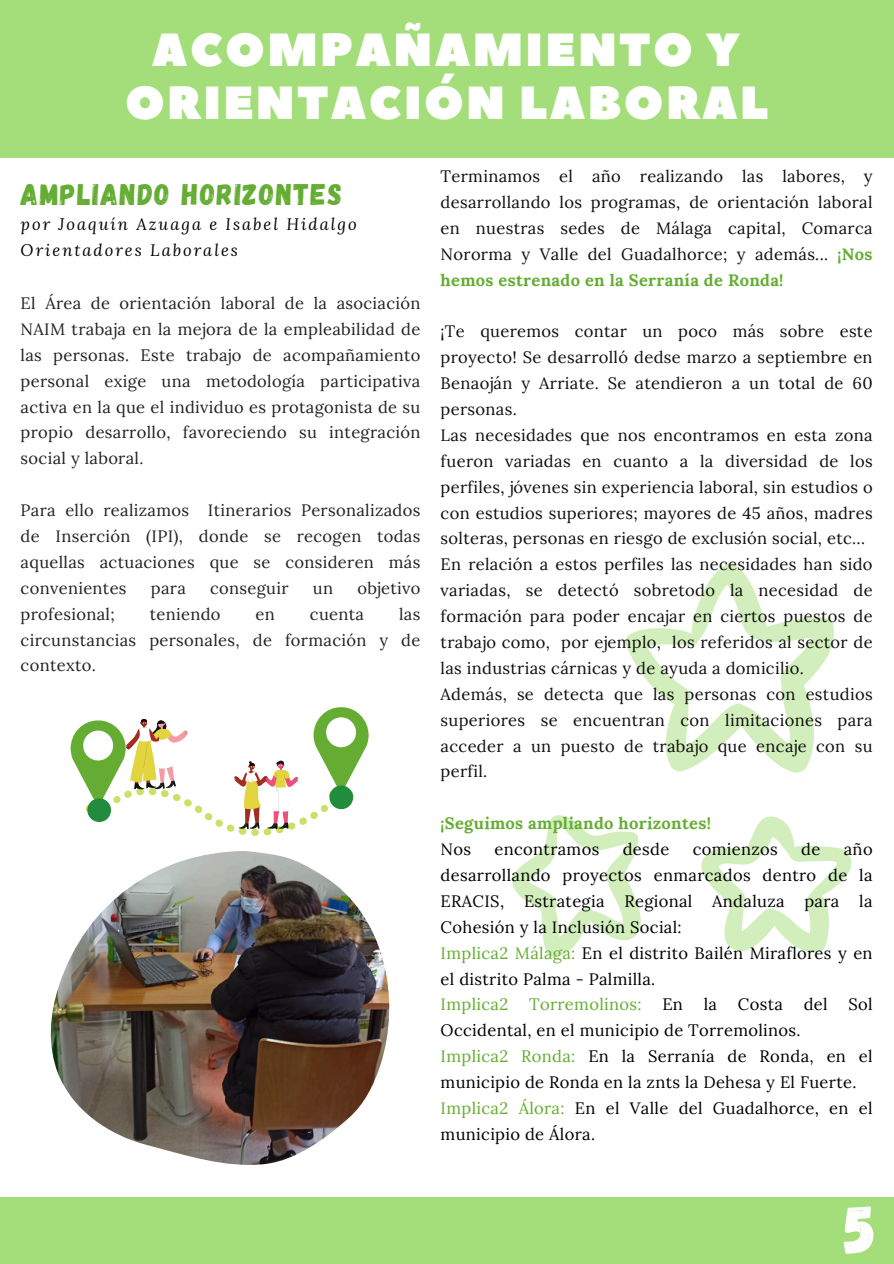
<style>
.page{position:relative;width:894px;height:1264px;background:#fff}
.page>*{position:absolute;margin:0;border:0;box-sizing:border-box;transform-origin:0 0}
.t1{font:67.5px "Gagalin";color:#fff}
.t2{font:46.35px/52.8px "Peace Sans";letter-spacing:.05em;color:#fff;text-align:center}
.t3{font:29.7px "Gagalin";letter-spacing:.05em;color:#64ad32}
.t4{font:16.5px/25.8px "Lora";letter-spacing:.02em;color:#100f0d;text-align:justify}
.t5{font:16.5px/25.8px "Lora";letter-spacing:.02em;color:#222;text-align:justify}
.t6{font:16.5px/25.8px "Lora";letter-spacing:.02em;color:#000}
.t7{font:italic 16.5px "Lora";letter-spacing:.12em;color:#000}
.t8{font:700 16.5px "Lora";letter-spacing:.02em;color:#64ad32}
.t9{font:16.5px "Lora";letter-spacing:.02em;color:#64ad32}
.s1{font-weight:700;color:#64ad32}
.s2{color:#64ad32}
</style>
<div class="page">
<div style="left:0;top:0;width:893px;height:158px;background:#a3de7a"></div>
<div style="left:0;top:1197px;width:893px;height:66px;background:#a3de7a"></div>
<svg style="left:625px;top:563px;width:209px;height:210px"></svg>
<svg style="left:512px;top:815px;width:129px;height:142px"></svg>
<svg style="left:701px;top:816px;width:150px;height:137px"></svg>
<img style="left:50px;top:876px;width:339px;height:289px">
<svg style="left:71px;top:707px;width:297px;height:169px"></svg>
<p class="t2" style="left:125px;top:25px;width:644px">ACOMPAÑAMIENTO Y<br>ORIENTACIÓN LABORAL</p>
<p class="t3" style="left:21px;top:175px;width:323px">AMPLIANDO HORIZONTES</p>
<h1 class="t7" style="left:21px;top:213px;width:337px">por Joaquín Azuaga e Isabel Hidalgo</h1>
<h2 class="t7" style="left:21px;top:239px;width:219px">Orientadores Laborales</h2>
<p class="t5" style="left:21px;top:290px;width:401px">El Área de orientación laboral de la asociación NAIM trabaja en la mejora de la empleabilidad de las personas. Este trabajo de acompañamiento personal exige una metodología participativa activa en la que el individuo es protagonista de su propio desarrollo, favoreciendo su integración social y laboral.</p>
<p class="t5" style="left:21px;top:497px;width:401px">Para ello realizamos Itinerarios Personalizados de Inserción (IPI), donde se recogen todas aquellas actuaciones que se consideren más convenientes</p>
<p class="t5" style="left:151px;top:575px;width:36px">para</p>
<p class="t5" style="left:210px;top:575px;width:80px">conseguir</p>
<p class="t5" style="left:313px;top:575px;width:22px">un</p>
<p class="t5" style="left:357px;top:575px;width:65px">objetivo</p>
<p class="t5" style="left:21px;top:600px;width:96px">profesional;</p>
<p class="t5" style="left:150px;top:600px;width:72px">teniendo</p>
<p class="t5" style="left:255px;top:600px;width:21px">en</p>
<p class="t5" style="left:310px;top:600px;width:56px">cuenta</p>
<p class="t5" style="left:21px;top:600px;width:401px;text-indent:378px">las circunstancias personales, de formación y de contexto.</p>
<p class="t4" style="left:440px;top:163px;width:433px">Terminamos el año realizando las labores, y desarrollando los programas, de orientación laboral en nuestras sedes de Málaga capital, Comarca Nororma y Valle del Guadalhorce; y además... <span class="s1">¡Nos hemos estrenado en la Serranía de Ronda!</span></p>
<p class="t4" style="left:440px;top:318px;width:433px">¡Te queremos contar un poco más sobre este proyecto! Se desarrolló dedse marzo a septiembre en Benaoján y Arriate. Se atendieron a un total de 60 personas.</p>
<p class="t4" style="left:440px;top:422px;width:433px">Las necesidades que nos encontramos en esta zona fueron variadas en cuanto a la diversidad de los perfiles, jóvenes sin experiencia laboral, sin estudios o con estudios superiores; mayores de 45 años, madres solteras, personas en riesgo de exclusión social, etc…</p>
<p class="t4" style="left:440px;top:551px;width:433px">En relación a estos perfiles las necesidades han sido variadas, se detectó sobretodo la necesidad de formación para poder encajar en ciertos puestos de trabajo como, por ejemplo, los referidos al sector de las industrias cárnicas y de ayuda a domicilio.</p>
<p class="t4" style="left:440px;top:680px;width:433px">Además, se detecta que las personas con estudios superiores se encuentran con limitaciones para acceder a un puesto de trabajo que encaje con su perfil.</p>
<p class="t8" style="left:440px;top:812px;width:272px">¡Seguimos ampliando horizontes!</p>
<p class="t6" style="left:440px;top:836px;width:32px">Nos</p>
<p class="t6" style="left:494px;top:836px;width:106px">encontramos</p>
<p class="t6" style="left:622px;top:836px;width:48px">desde</p>
<p class="t6" style="left:692px;top:836px;width:87px">comienzos</p>
<p class="t6" style="left:801px;top:836px;width:21px">de</p>
<p class="t6" style="left:440px;top:836px;width:433px;text-align:justify;text-indent:403px">año desarrollando proyectos enmarcados dentro de la ERACIS, Estrategia Regional Andaluza para la Cohesión y la Inclusión Social:</p>
<p class="t6" style="left:440px;top:939px;width:433px"><span class="s2">Implica2 Málaga:</span> En el distrito Bailén Miraflores y en el distrito Palma - Palmilla.</p>
<p class="t9" style="left:440px;top:993px;width:69px">Implica2</p>
<p class="t9" style="left:529px;top:993px;width:114px">Torremolinos:</p>
<p class="t6" style="left:662px;top:991px;width:22px">En</p>
<p class="t6" style="left:703px;top:991px;width:15px">la</p>
<p class="t6" style="left:737px;top:991px;width:47px">Costa</p>
<p class="t6" style="left:803px;top:991px;width:25px">del</p>
<p class="t6" style="left:848px;top:991px;width:26px">Sol</p>
<p class="t6" style="left:440px;top:1017px;width:361px">Occidental, en el municipio de Torremolinos.</p>
<p class="t6" style="left:440px;top:1043px;width:433px"><span class="s2">Implica2 Ronda:</span> En la Serranía de Ronda, en el municipio de Ronda en la znts la Dehesa y El Fuerte.</p>
<p class="t6" style="left:440px;top:1094px;width:433px"><span class="s2">Implica2 Álora:</span> En el Valle del Guadalhorce, en el municipio de Álora.</p>
<p class="t1" style="left:844px;top:1185px;width:34px">5</p>
</div>
